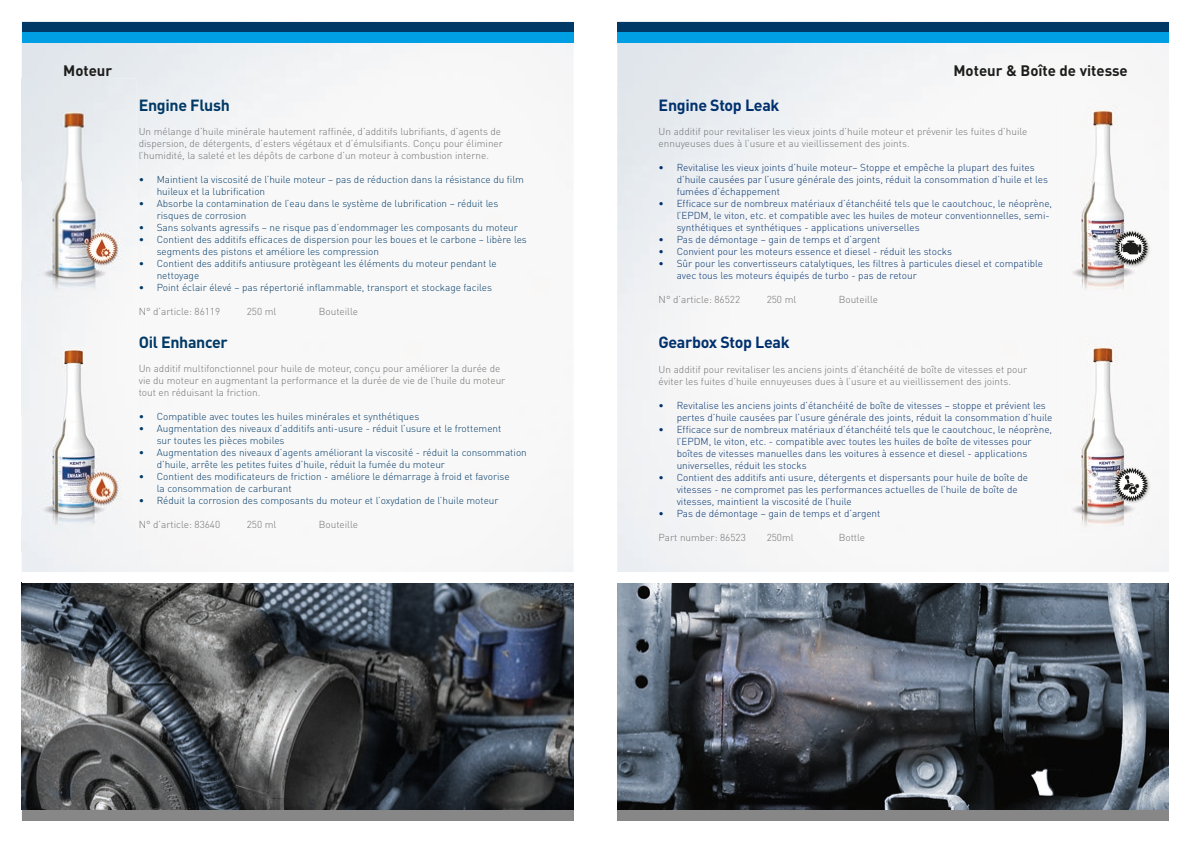
<style>
.page{position:relative;width:1191px;height:842px;background:#fff}
.page>*{position:absolute;margin:0;border:0;box-sizing:border-box;transform-origin:0 0}
.t1{font:700 16px "DIN Pro";letter-spacing:-.02em;color:#00306d}
.t2{font:700 16px "DIN Pro";letter-spacing:-.02em;color:#003966}
.t3{font:700 15px "DIN Pro";color:#1d1d1b}
.t4{font:300 10px/12px "DIN Pro";color:#00306d}
.t5{font:300 10px/12px "DIN Pro";color:#003966}
.t6{font:300 10px/12px "DIN Pro";color:#70706f}
</style>
<div class="page">
<img style="left:617px;top:21px;width:552px;height:788px">
<div style="left:22px;top:22px;width:551px;height:11px;background:#003966"></div>
<div style="left:617px;top:22px;width:552px;height:11px;background:#003966"></div>
<div style="left:22px;top:809px;width:551px;height:11px;background:#878787"></div>
<div style="left:617px;top:809px;width:552px;height:11px;background:#878787"></div>
<div style="left:22px;top:32px;width:551px;height:11px;background:#009fe3"></div>
<div style="left:617px;top:32px;width:552px;height:11px;background:#009fe3"></div>
<img style="left:22px;top:583px;width:551px;height:226px">
<img style="left:617px;top:582px;width:551px;height:227px">
<div style="left:617px;top:572px;width:551px;height:10px;background:#fff"></div>
<img style="left:21px;top:79px;width:116px;height:472px">
<img style="left:82px;top:229px;width:40px;height:38px">
<img style="left:82px;top:469px;width:40px;height:38px">
<img style="left:1063px;top:98px;width:79px;height:134px">
<img style="left:1063px;top:232px;width:53px;height:67px">
<img style="left:1116px;top:268px;width:26px;height:31px">
<img style="left:1113px;top:230px;width:38px;height:38px">
<svg style="left:1114px;top:231px;width:34px;height:34px"></svg>
<img style="left:1063px;top:334px;width:79px;height:135px">
<img style="left:1063px;top:469px;width:53px;height:67px">
<img style="left:1116px;top:505px;width:26px;height:31px">
<img style="left:1113px;top:466px;width:38px;height:39px">
<svg style="left:1114px;top:467px;width:34px;height:35px"></svg>
<h2 class="t3" style="left:63px;top:60px;width:51px">Moteur</h2>
<h1 class="t2" style="left:139px;top:95px;width:93px">Engine Flush</h1>
<p class="t6" style="left:139px;top:125px;width:366px">Un mélange d’huile minérale hautement raffinée, d’additifs lubrifiants, d’agents de dispersion, de détergents, d’esters végétaux et d’émulsifiants. Conçu pour éliminer l’humidité, la saleté et les dépôts de carbone d’un moteur à combustion interne.</p>
<p class="t5" style="left:157px;top:173px;width:369px;text-indent:-18px">• Maintient la viscosité de l’huile moteur – pas de réduction dans la résistance du film huileux et la lubrification</p>
<p class="t5" style="left:157px;top:197px;width:343px;text-indent:-18px">• Absorbe la contamination de l’eau dans le système de lubrification – réduit les risques de corrosion</p>
<p class="t5" style="left:139px;top:221px;width:381px">• Sans solvants agressifs – ne risque pas d’endommager les composants du moteur</p>
<p class="t5" style="left:157px;top:233px;width:372px;text-indent:-18px">• Contient des additifs efficaces de dispersion pour les boues et le carbone – libère les segments des pistons et améliore les compression</p>
<p class="t5" style="left:157px;top:257px;width:341px;text-indent:-18px">• Contient des additifs antiusure protègeant les éléments du moteur pendant le nettoyage</p>
<p class="t5" style="left:139px;top:281px;width:355px">• Point éclair élevé – pas répertorié inflammable, transport et stockage faciles</p>
<p class="t6" style="left:139px;top:305px;width:83px">N° d’article: 86119</p>
<p class="t6" style="left:247px;top:305px;width:31px">250 ml</p>
<p class="t6" style="left:319px;top:305px;width:41px">Bouteille</p>
<h1 class="t2" style="left:139px;top:331px;width:91px">Oil Enhancer</h1>
<p class="t6" style="left:139px;top:362px;width:368px">Un additif multifonctionnel pour huile de moteur, conçu pour améliorer la durée de vie du moteur en augmentant la performance et la durée de vie de l’huile du moteur tout en réduisant la friction.</p>
<p class="t5" style="left:139px;top:410px;width:282px">• Compatible avec toutes les huiles minérales et synthétiques</p>
<p class="t5" style="left:157px;top:422px;width:346px;text-indent:-18px">• Augmentation des niveaux d’additifs anti-usure - réduit l’usure et le frottement sur toutes les pièces mobiles</p>
<p class="t5" style="left:157px;top:446px;width:372px;text-indent:-18px">• Augmentation des niveaux d’agents améliorant la viscosité - réduit la consommation d’huile, arrête les petites fuites d’huile, réduit la fumée du moteur</p>
<p class="t5" style="left:157px;top:470px;width:354px;text-indent:-18px">• Contient des modificateurs de friction - améliore le démarrage à froid et favorise la consommation de carburant</p>
<p class="t5" style="left:139px;top:494px;width:361px">• Réduit la corrosion des composants du moteur et l’oxydation de l’huile moteur</p>
<p class="t6" style="left:139px;top:518px;width:83px">N° d’article: 83640</p>
<p class="t6" style="left:247px;top:518px;width:31px">250 ml</p>
<p class="t6" style="left:319px;top:518px;width:41px">Bouteille</p>
<h2 class="t3" style="left:953px;top:60px;width:176px">Moteur &amp; Boîte de vitesse</h2>
<h1 class="t1" style="left:658px;top:95px;width:122px">Engine Stop Leak</h1>
<p class="t6" style="left:658px;top:125px;width:370px">Un additif pour revitaliser les vieux joints d’huile moteur et prévenir les fuites d’huile ennuyeuses dues à l’usure et au vieillissement des joints.</p>
<p class="t4" style="left:676px;top:161px;width:373px;text-indent:-18px">• Revitalise les vieux joints d’huile moteur– Stoppe et empêche la plupart des fuites d’huile causées par l’usure générale des joints, réduit la consommation d’huile et les fumées d’échappement</p>
<p class="t4" style="left:676px;top:197px;width:377px;text-indent:-18px">• Efficace sur de nombreux matériaux d’étanchéité tels que le caoutchouc, le néoprène, l’EPDM, le viton, etc. et compatible avec les huiles de moteur conventionnelles, semi&shy;synthétiques et synthétiques - applications universelles</p>
<p class="t4" style="left:658px;top:233px;width:223px">• Pas de démontage – gain de temps et d’argent</p>
<p class="t4" style="left:658px;top:245px;width:295px">• Convient pour les moteurs essence et diesel - réduit les stocks</p>
<p class="t4" style="left:676px;top:257px;width:368px;text-indent:-18px">• Sûr pour les convertisseurs catalytiques, les filtres à particules diesel et compatible avec tous les moteurs équipés de turbo - pas de retour</p>
<p class="t6" style="left:658px;top:293px;width:83px">N° d’article: 86522</p>
<p class="t6" style="left:766px;top:293px;width:31px">250 ml</p>
<p class="t6" style="left:838px;top:293px;width:41px">Bouteille</p>
<h1 class="t1" style="left:658px;top:331px;width:132px">Gearbox Stop Leak</h1>
<p class="t6" style="left:658px;top:363px;width:370px">Un additif pour revitaliser les anciens joints d’étanchéité de boîte de vitesses et pour éviter les fuites d’huile ennuyeuses dues à l’usure et au vieillissement des joints.</p>
<p class="t4" style="left:676px;top:399px;width:377px;text-indent:-18px">• Revitalise les anciens joints d’étanchéité de boîte de vitesses – stoppe et prévient les pertes d’huile causées par l’usure générale des joints, réduit la consommation d’huile</p>
<p class="t4" style="left:676px;top:423px;width:377px;text-indent:-18px">• Efficace sur de nombreux matériaux d’étanchéité tels que le caoutchouc, le néoprène, l’EPDM, le viton, etc. - compatible avec toutes les huiles de boîte de vitesses pour boîtes de vitesses manuelles dans les voitures à essence et diesel - applications universelles, réduit les stocks</p>
<p class="t4" style="left:676px;top:471px;width:353px;text-indent:-18px">• Contient des additifs anti usure, détergents et dispersants pour huile de boîte de vitesses - ne compromet pas les performances actuelles de l’huile de boîte de vitesses, maintient la viscosité de l’huile</p>
<p class="t4" style="left:658px;top:507px;width:223px">• Pas de démontage – gain de temps et d’argent</p>
<p class="t6" style="left:658px;top:531px;width:89px">Part number: 86523</p>
<p class="t6" style="left:766px;top:531px;width:29px">250ml</p>
<p class="t6" style="left:838px;top:531px;width:28px">Bottle</p>
</div>
